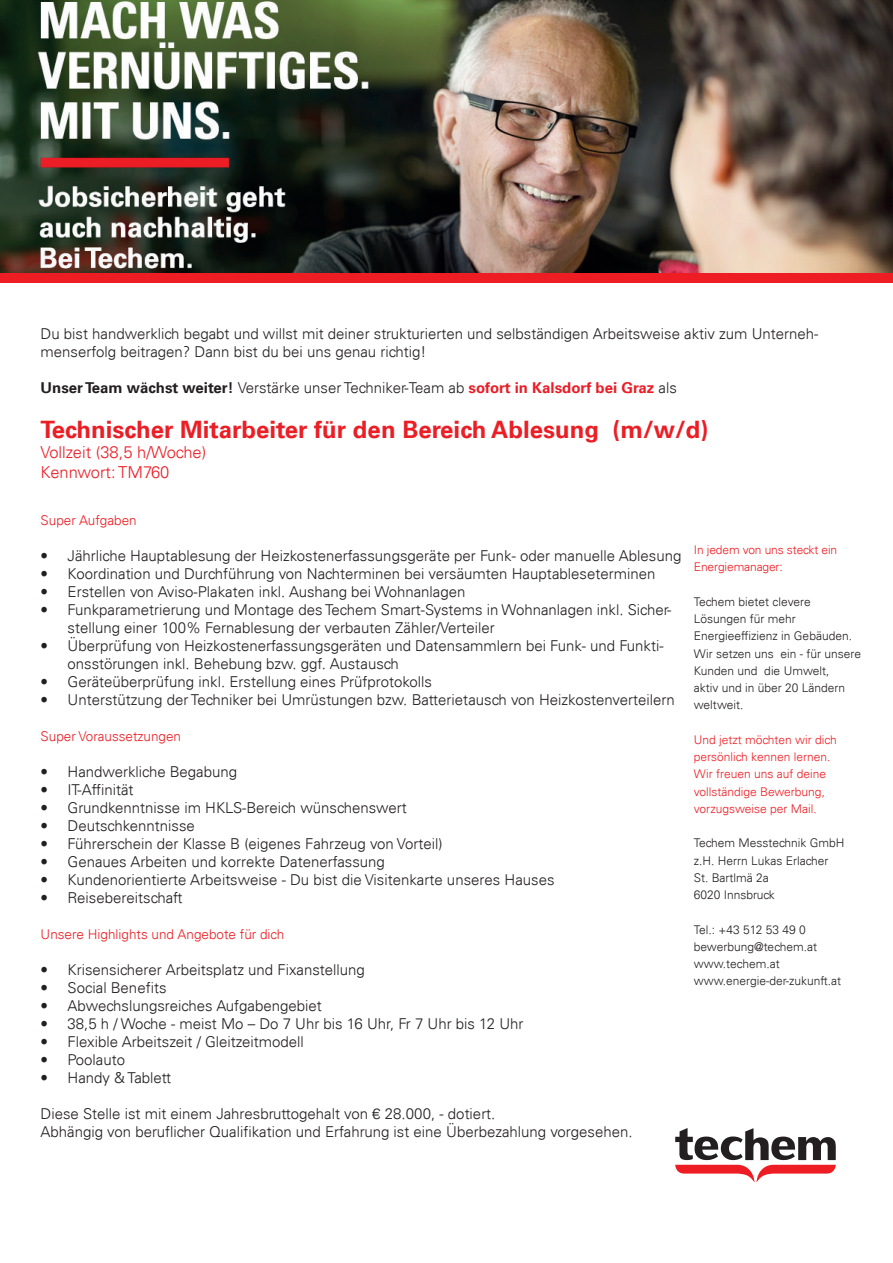
<style>
.page{position:relative;width:893px;height:1263px;background:#fff}
.page>*{position:absolute;margin:0;border:0;box-sizing:border-box;transform-origin:0 0}
.t1{font:700 24px "Univers 65";color:#eb1e26}
.t2{font:300 16.5px/19.8px "Univers 45";color:#eb1e26}
.t3{font:300 15px/18px "Univers 45";color:#231f20}
.t4{font:300 13.5px "Univers 45";color:#eb1e25}
.t5{font:300 12px/17.2px "Univers 45";color:#231f20}
.t6{font:300 12px/17.2px "Univers 45";color:#ee1d23}
.s1{font-family:"Univers 65";font-weight:700}
.s2{font-family:"Univers 65";font-weight:700;color:#eb1e26}
</style>
<div class="page">
<img style="left:0;top:0;width:893px;height:273px">
<svg style="left:675px;top:1128px;width:161px;height:54px"></svg>
<div style="left:0;top:273px;width:893px;height:10px;background:#ee1d23"></div>
<p class="t3" style="left:41px;top:325px;width:779px">Du bist handwerklich begabt und willst mit deiner strukturierten und selbständigen Arbeitsweise aktiv zum Unterneh&shy;menserfolg beitragen? Dann bist du bei uns genau richtig!</p>
<p class="t3" style="left:41px;top:379px;width:638px"><span class="s1">Unser Team wächst weiter!</span> Verstärke unser Techniker-Team ab <span class="s2">sofort in Kalsdorf bei Graz</span> als</p>
<h1 class="t1" style="left:41px;top:415px;width:669px">Technischer Mitarbeiter für den Bereich Ablesung (m/w/d)</h1>
<p class="t2" style="left:41px;top:442px;width:167px">Vollzeit (38,5 h/Woche)<br>Kennwort: TM760</p>
<p class="t4" style="left:41px;top:512px;width:98px">Super Aufgaben</p>
<p class="t3" style="left:41px;top:546px;width:642px">• Jährliche Hauptablesung der Heizkostenerfassungsgeräte per Funk- oder manuelle Ablesung</p>
<p class="t3" style="left:41px;top:564px;width:616px">• Koordination und Durchführung von Nachterminen bei versäumten Hauptableseterminen</p>
<p class="t3" style="left:41px;top:582px;width:426px">• Erstellen von Aviso-Plakaten inkl. Aushang bei Wohnanlagen</p>
<p class="t3" style="left:68px;top:600px;width:605px;text-indent:-27px">• Funkparametrierung und Montage des Techem Smart-Systems in Wohnanlagen inkl. Sicher&shy;stellung einer 100% Fernablesung der verbauten Zähler/Verteiler</p>
<p class="t3" style="left:68px;top:636px;width:597px;text-indent:-27px">• Überprüfung von Heizkostenerfassungsgeräten und Datensammlern bei Funk- und Funkti&shy;onsstörungen inkl. Behebung bzw. ggf. Austausch</p>
<p class="t3" style="left:41px;top:672px;width:393px">• Geräteüberprüfung inkl. Erstellung eines Prüfprotokolls</p>
<p class="t3" style="left:41px;top:690px;width:636px">• Unterstützung der Techniker bei Umrüstungen bzw. Batterietausch von Heizkostenverteilern</p>
<p class="t4" style="left:41px;top:728px;width:142px">Super Voraussetzungen</p>
<p class="t3" style="left:41px;top:762px;width:198px">• Handwerkliche Begabung</p>
<p class="t3" style="left:41px;top:780px;width:94px">• IT-Affinität</p>
<p class="t3" style="left:41px;top:798px;width:368px">• Grundkenntnisse im HKLS-Bereich wünschenswert</p>
<p class="t3" style="left:41px;top:816px;width:156px">• Deutschkenntnisse</p>
<p class="t3" style="left:41px;top:834px;width:403px">• Führerschein der Klasse B (eigenes Fahrzeug von Vorteil)</p>
<p class="t3" style="left:41px;top:852px;width:346px">• Genaues Arbeiten und korrekte Datenerfassung</p>
<p class="t3" style="left:41px;top:870px;width:515px">• Kundenorientierte Arbeitsweise - Du bist die Visitenkarte unseres Hauses</p>
<p class="t3" style="left:41px;top:888px;width:143px">• Reisebereitschaft</p>
<p class="t4" style="left:41px;top:926px;width:245px">Unsere Highlights und Angebote für dich</p>
<p class="t3" style="left:41px;top:960px;width:326px">• Krisensicherer Arbeitsplatz und Fixanstellung</p>
<p class="t3" style="left:41px;top:978px;width:127px">• Social Benefits</p>
<p class="t3" style="left:41px;top:996px;width:283px">• Abwechslungsreiches Aufgabengebiet</p>
<p class="t3" style="left:41px;top:1014px;width:484px">• 38,5 h / Woche - meist Mo – Do 7 Uhr bis 16 Uhr, Fr 7 Uhr bis 12 Uhr</p>
<p class="t3" style="left:41px;top:1032px;width:265px">• Flexible Arbeitszeit / Gleitzeitmodell</p>
<p class="t3" style="left:41px;top:1050px;width:86px">• Poolauto</p>
<p class="t3" style="left:41px;top:1068px;width:132px">• Handy &amp; Tablett</p>
<p class="t3" style="left:41px;top:1104px;width:593px">Diese Stelle ist mit einem Jahresbruttogehalt von € 28.000, - dotiert.<br>Abhängig von beruflicher Qualifikation und Erfahrung ist eine Überbezahlung vorgesehen.</p>
<p class="t6" style="left:694px;top:541px;width:145px">In jedem von uns steckt ein<br>Energiemanager:</p>
<p class="t5" style="left:694px;top:593px;width:169px">Techem bietet clevere<br>Lösungen für mehr<br>Energieeffizienz in Gebäuden.<br>Wir setzen uns ein - für unsere<br>Kunden und die Umwelt,<br>aktiv und in über 20 Ländern weltweit.</p>
<p class="t6" style="left:694px;top:731px;width:144px">Und jetzt möchten wir dich persönlich kennen lernen.<br>Wir freuen uns auf deine vollständige Bewerbung, vorzugsweise per Mail.</p>
<p class="t5" style="left:694px;top:834px;width:152px">Techem Messtechnik GmbH z.H. Herrn Lukas Erlacher<br>St. Bartlmä 2a<br>6020 Innsbruck</p>
<p class="t5" style="left:694px;top:921px;width:149px">Tel.: +43 512 53 49 0 bewerbung@techem.at www.techem.at www.energie-der-zukunft.at</p>
</div>
